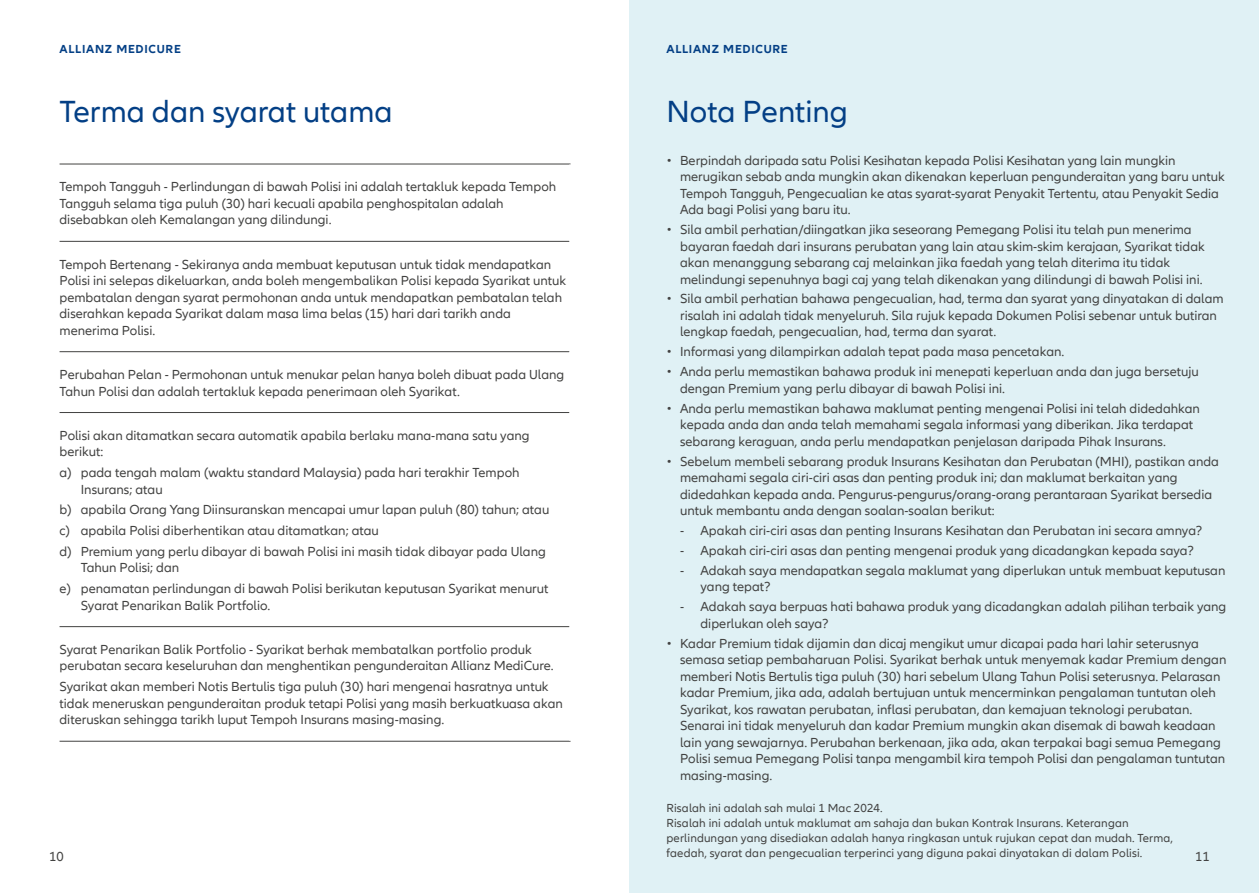
<style>
.page{position:relative;width:1259px;height:893px;background:#fff}
.page>*{position:absolute;margin:0;border:0;box-sizing:border-box;transform-origin:0 0}
.t1{font:31.5px "Allianz Neo";color:#033f85}
.t2{font:13.5px/16.5px "Allianz Neo";color:#424241}
.t3{font:12px/15px "Allianz Neo";letter-spacing:.01em;color:#424241}
.t4{font:700 12px "Allianz Neo";letter-spacing:.06em;color:#033f85}
</style>
<div class="page">
<div style="left:629px;top:0;width:630px;height:893px;background:#e0f1f5"></div>
<hr style="left:60px;top:164px;width:510px;height:1px;background:#424241">
<hr style="left:60px;top:241px;width:509px;height:1px;background:#424241">
<hr style="left:60px;top:351px;width:509px;height:1px;background:#424241">
<hr style="left:60px;top:412px;width:509px;height:1px;background:#424241">
<hr style="left:60px;top:626px;width:509px;height:1px;background:#424241">
<hr style="left:60px;top:741px;width:510px;height:1px;background:#424241">
<hr style="left:569px;top:164px;width:1px;height:77px;background:#fff">
<p class="t4" style="left:60px;top:42px;width:123px">ALLIANZ MEDICURE</p>
<p class="t4" style="left:666px;top:42px;width:123px">ALLIANZ MEDICURE</p>
<h1 class="t1" style="left:60px;top:93px;width:334px">Terma dan syarat utama</h1>
<h1 class="t1" style="left:666px;top:93px;width:183px">Nota Penting</h1>
<p class="t2" style="left:680px;top:152px;width:546px;text-indent:-14px">• Berpindah daripada satu Polisi Kesihatan kepada Polisi Kesihatan yang lain mungkin merugikan sebab anda mungkin akan dikenakan keperluan pengunderaitan yang baru untuk Tempoh Tangguh, Pengecualian ke atas syarat-syarat Penyakit Tertentu, atau Penyakit Sedia Ada bagi Polisi yang baru itu.</p>
<p class="t2" style="left:680px;top:222px;width:526px;text-indent:-14px">• Sila ambil perhatian/diingatkan jika seseorang Pemegang Polisi itu telah pun menerima bayaran faedah dari insurans perubatan yang lain atau skim-skim kerajaan, Syarikat tidak akan menanggung sebarang caj melainkan jika faedah yang telah diterima itu tidak melindungi sepenuhnya bagi caj yang telah dikenakan yang dilindungi di bawah Polisi ini.</p>
<p class="t2" style="left:680px;top:291px;width:545px;text-indent:-14px">• Sila ambil perhatian bahawa pengecualian, had, terma dan syarat yang dinyatakan di dalam risalah ini adalah tidak menyeluruh. Sila rujuk kepada Dokumen Polisi sebenar untuk butiran lengkap faedah, pengecualian, had, terma dan syarat.</p>
<p class="t2" style="left:666px;top:344px;width:399px">• Informasi yang dilampirkan adalah tepat pada masa pencetakan.</p>
<p class="t2" style="left:680px;top:364px;width:520px;text-indent:-14px">• Anda perlu memastikan bahawa produk ini menepati keperluan anda dan juga bersetuju dengan Premium yang perlu dibayar di bawah Polisi ini.</p>
<p class="t2" style="left:680px;top:400px;width:521px;text-indent:-14px">• Anda perlu memastikan bahawa maklumat penting mengenai Polisi ini telah didedahkan kepada anda dan anda telah memahami segala informasi yang diberikan. Jika terdapat sebarang keraguan, anda perlu mendapatkan penjelasan daripada Pihak Insurans.</p>
<p class="t2" style="left:680px;top:453px;width:540px;text-indent:-14px">• Sebelum membeli sebarang produk Insurans Kesihatan dan Perubatan (MHI), pastikan anda memahami segala ciri-ciri asas dan penting produk ini; dan maklumat berkaitan yang didedahkan kepada anda. Pengurus-pengurus/orang-orang perantaraan Syarikat bersedia untuk membantu anda dengan soalan-soalan berikut:</p>
<p class="t2" style="left:680px;top:523px;width:524px">- Apakah ciri-ciri asas dan penting Insurans Kesihatan dan Perubatan ini secara amnya?</p>
<p class="t2" style="left:680px;top:542px;width:515px">- Apakah ciri-ciri asas dan penting mengenai produk yang dicadangkan kepada saya?</p>
<p class="t2" style="left:700px;top:562px;width:526px;text-indent:-20px">- Adakah saya mendapatkan segala maklumat yang diperlukan untuk membuat keputusan yang tepat?</p>
<p class="t2" style="left:700px;top:599px;width:527px;text-indent:-20px">- Adakah saya berpuas hati bahawa produk yang dicadangkan adalah pilihan terbaik yang diperlukan oleh saya?</p>
<p class="t2" style="left:680px;top:635px;width:548px;text-indent:-14px">• Kadar Premium tidak dijamin dan dicaj mengikut umur dicapai pada hari lahir seterusnya semasa setiap pembaharuan Polisi. Syarikat berhak untuk menyemak kadar Premium dengan memberi Notis Bertulis tiga puluh (30) hari sebelum Ulang Tahun Polisi seterusnya. Pelarasan kadar Premium, jika ada, adalah bertujuan untuk mencerminkan pengalaman tuntutan oleh Syarikat, kos rawatan perubatan, inflasi perubatan, dan kemajuan teknologi perubatan.<br>Senarai ini tidak menyeluruh dan kadar Premium mungkin akan disemak di bawah keadaan lain yang sewajarnya. Perubahan berkenaan, jika ada, akan terpakai bagi semua Pemegang Polisi semua Pemegang Polisi tanpa mengambil kira tempoh Polisi dan pengalaman tuntutan masing-masing.</p>
<p class="t3" style="left:666px;top:800px;width:508px">Risalah ini adalah sah mulai 1 Mac 2024.<br>Risalah ini adalah untuk maklumat am sahaja dan bukan Kontrak Insurans. Keterangan perlindungan yang disediakan adalah hanya ringkasan untuk rujukan cepat dan mudah. Terma, faedah, syarat dan pengecualian terperinci yang diguna pakai dinyatakan di dalam Polisi.</p>
<p class="t2" style="left:60px;top:179px;width:498px">Tempoh Tangguh - Perlindungan di bawah Polisi ini adalah tertakluk kepada Tempoh<br>Tangguh selama tiga puluh (30) hari kecuali apabila penghospitalan adalah disebabkan oleh Kemalangan yang dilindungi.</p>
<p class="t2" style="left:60px;top:256px;width:508px">Tempoh Bertenang - Sekiranya anda membuat keputusan untuk tidak mendapatkan Polisi ini selepas dikeluarkan, anda boleh mengembalikan Polisi kepada Syarikat untuk pembatalan dengan syarat permohonan anda untuk mendapatkan pembatalan telah diserahkan kepada Syarikat dalam masa lima belas (15) hari dari tarikh anda menerima Polisi.</p>
<p class="t2" style="left:60px;top:367px;width:506px">Perubahan Pelan - Permohonan untuk menukar pelan hanya boleh dibuat pada Ulang<br>Tahun Polisi dan adalah tertakluk kepada penerimaan oleh Syarikat.</p>
<p class="t2" style="left:60px;top:427px;width:471px">Polisi akan ditamatkan secara automatik apabila berlaku mana-mana satu yang berikut:</p>
<p class="t2" style="left:81px;top:465px;width:440px;text-indent:-21px">a) pada tengah malam (waktu standard Malaysia) pada hari terakhir Tempoh<br>Insurans; atau</p>
<p class="t2" style="left:60px;top:500px;width:491px;line-height:20.7px">b) apabila Orang Yang Diinsuranskan mencapai umur lapan puluh (80) tahun; atau c) apabila Polisi diberhentikan atau ditamatkan; atau<br>d) Premium yang perlu dibayar di bawah Polisi ini masih tidak dibayar pada Ulang</p>
<p class="t2" style="left:60px;top:558px;width:490px;line-height:20.7px;text-indent:21px">Tahun Polisi; dan<br>e) penamatan perlindungan di bawah Polisi berikutan keputusan Syarikat menurut</p>
<p class="t2" style="left:81px;top:597px;width:191px">Syarat Penarikan Balik Portfolio.</p>
<p class="t2" style="left:60px;top:641px;width:496px">Syarat Penarikan Balik Portfolio - Syarikat berhak membatalkan portfolio produk perubatan secara keseluruhan dan menghentikan pengunderaitan Allianz MediCure.</p>
<p class="t2" style="left:60px;top:679px;width:505px">Syarikat akan memberi Notis Bertulis tiga puluh (30) hari mengenai hasratnya untuk tidak meneruskan pengunderaitan produk tetapi Polisi yang masih berkuatkuasa akan diteruskan sehingga tarikh luput Tempoh Insurans masing-masing.</p>
<p class="t2" style="left:49px;top:848px;width:16px">10</p>
<p class="t2" style="left:1195px;top:848px;width:16px">11</p>
</div>
